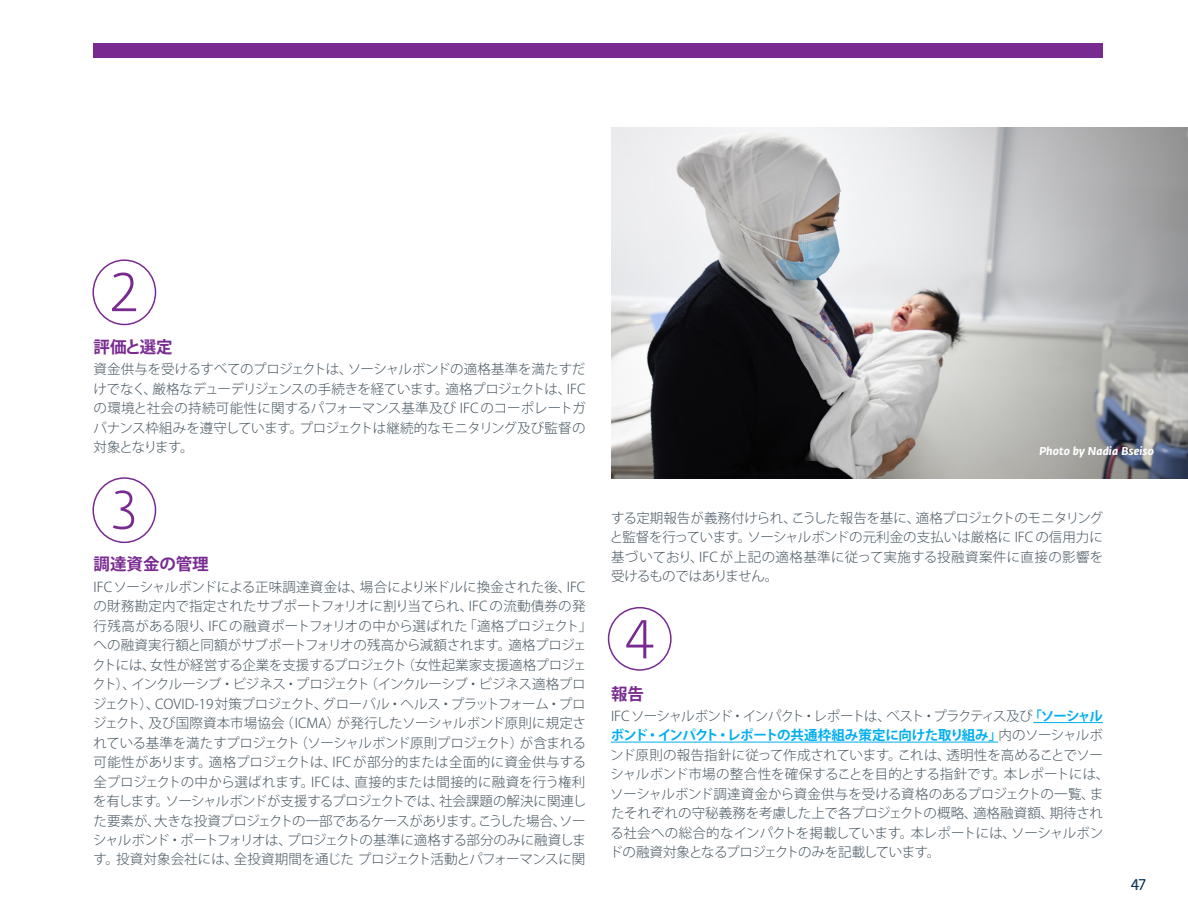
<style>
.page{position:relative;width:1188px;height:918px;background:#fff}
.page>*{position:absolute;margin:0;border:0;box-sizing:border-box;transform-origin:0 0}
.t1{font:300 54px "Fedra Sans Pro";color:#782a90}
.t2{font:700 16.5px "Koz Go Pro";color:#782a90}
.t3{font:300 15px "Fedra Sans Pro";color:#002e53}
.t4{font:300 13.5px/19.5px "Koz Go Pro";letter-spacing:-.015em;color:#45545f;text-align:justify}
.t5{font:italic 700 11.25px "Fedra Sans Pro";letter-spacing:.01em;color:#fff}
.s1{font-weight:700;color:#00aeef}
</style>
<div class="page">
<hr style="left:1033px;top:722px;width:70px;height:1px;background:#00aeef">
<hr style="left:611px;top:742px;width:387px;height:1px;background:#00aeef">
<div style="left:92px;top:259px;width:64px;height:66px;border:2px solid #782a90;border-radius:50%"></div>
<div style="left:608px;top:607px;width:64px;height:64px;border:2px solid #782a90;border-radius:50%"></div>
<div style="left:92px;top:477px;width:64px;height:66px;border:2px solid #782a90;border-radius:50%"></div>
<div style="left:94px;top:43px;width:1009px;height:14px;background:#782a90"></div>
<img style="left:611px;top:128px;width:577px;height:350px">
<h1 class="t1" style="left:112px;top:259px;width:27px">2</h1>
<p class="t2" style="left:94px;top:336px;width:81px">評価と選定</p>
<p class="t4" style="left:94px;top:360px;width:493px">資金供与を受けるすべてのプロジェクトは、ソーシャルボンドの適格基準を満たすだけでなく、厳格なデューデリジェンスの手続きを経ています。適格プロジェクトは、IFCの環境と社会の持続可能性に関するパフォーマンス基準及び IFC のコーポレートガバナンス枠組みを遵守しています。プロジェクトは継続的なモニタリング及び監督の対象となります。</p>
<h1 class="t1" style="left:111px;top:476px;width:28px">3</h1>
<p class="t2" style="left:94px;top:554px;width:117px">調達資金の管理</p>
<p class="t4" style="left:93px;top:577px;width:501px;text-align:left">IFCソーシャルボンドによる正味調達資金は、場合により米ドルに換金された後、IFCの財務勘定内で指定されたサブポートフォリオに割り当てられ、IFC の流動債券の発行残高がある限り、IFC の融資ポートフォリオの中から選ばれた「適格プロジェクト」への融資実行額と同額がサブポートフォリオの残高から減額されます。適格プロジェクトには、女性が経営する企業を支援するプロジェクト（女性起業家支援適格プロジェクト）、インクルーシブ・ビジネス・プロジェクト（インクルーシブ・ビジネス適格プロジェクト）、COVID-19対策プロジェクト、グローバル・ヘルス・プラットフォーム・プロジェクト、及び国際資本市場協会（ICMA）が発行したソーシャルボンド原則に規定されている基準を満たすプロジェクト（ソーシャルボンド原則プロジェクト）が含まれる可能性があります。適格プロジェクトは、IFC が部分的または全面的に資金供与する全プロジェクトの中から選ばれます。IFC は、直接的または間接的に融資を行う権利を有します。ソーシャルボンドが支援するプロジェクトでは、社会課題の解決に関連した要素が、大きな投資プロジェクトの一部であるケースがあります。こうした場合、ソーシャルボンド・ポートフォリオは、プロジェクトの基準に適格する部分のみに融資します。投資対象会社には、全投資期間を通じた プロジェクト活動とパフォーマンスに関</p>
<p class="t5" style="left:1039px;top:444px;width:116px">Photo by Nadia Bseiso</p>
<p class="t4" style="left:610px;top:508px;width:495px">する定期報告が義務付けられ、こうした報告を基に、適格プロジェクトのモニタリングと監督を行っています。ソーシャルボンドの元利金の支払いは厳格に IFC の信用力に基づいており、IFC が上記の適格基準に従って実施する投融資案件に直接の影響を受けるものではありません。</p>
<h1 class="t1" style="left:625px;top:606px;width:31px">4</h1>
<p class="t2" style="left:611px;top:683px;width:34px">報告</p>
<p class="t4" style="left:609px;top:706px;width:502px;text-align:left">IFC ソーシャルボンド・インパクト・レポートは、ベスト・プラクティス及び<span class="s1">「ソーシャルボンド・インパクト・レポートの共通枠組み策定に向けた取り組み」</span>内のソーシャルボンド原則の報告指針に従って作成されています。これは、透明性を高めることでソーシャルボンド市場の整合性を確保することを目的とする指針です。本レポートには、ソーシャルボンド調達資金から資金供与を受ける資格のあるプロジェクトの一覧、またそれぞれの守秘義務を考慮した上で各プロジェクトの概略、適格融資額、期待される社会への総合的なインパクトを掲載しています。本レポートには、ソーシャルボンドの融資対象となるプロジェクトのみを記載しています。</p>
<p class="t3" style="left:1131px;top:876px;width:15px">47</p>
</div>
